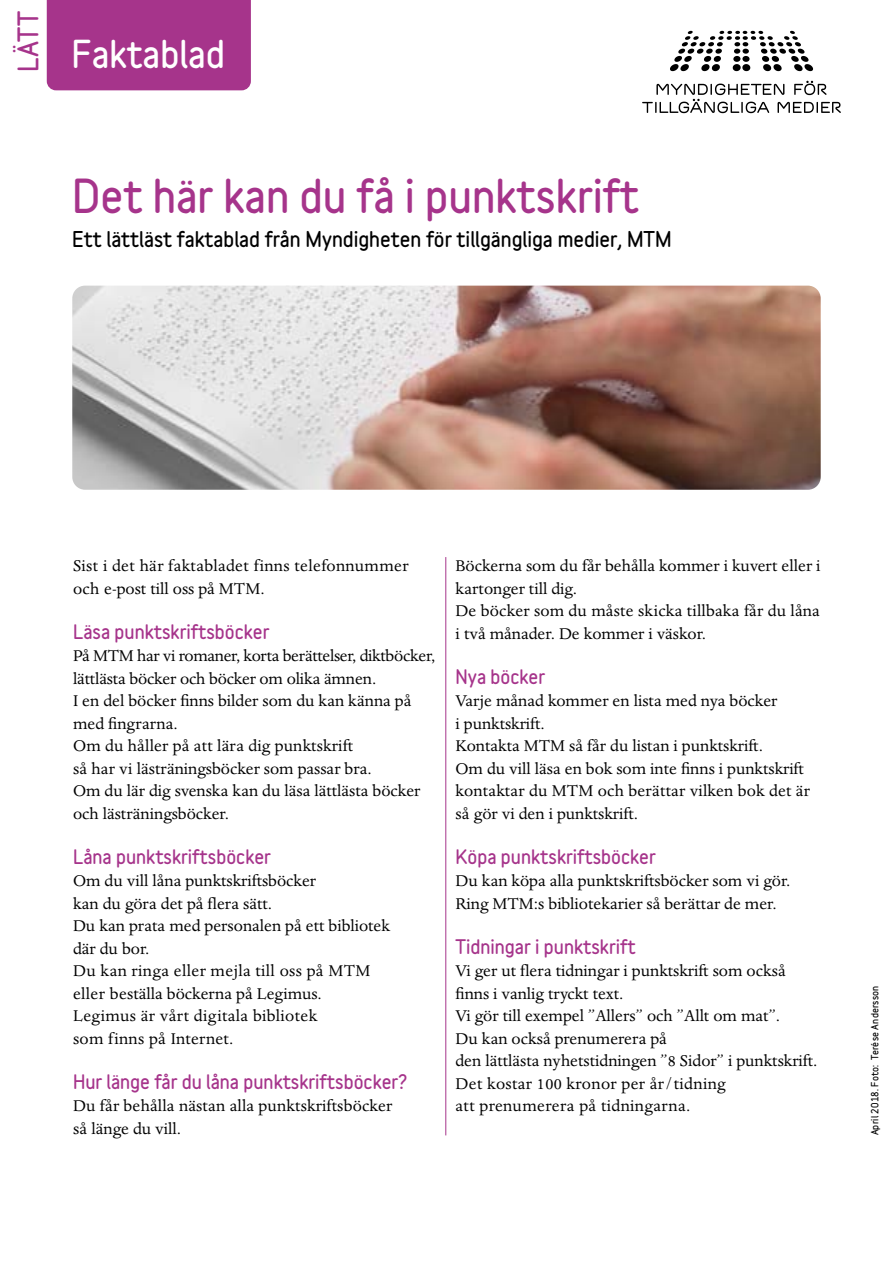
<style>
.page{position:relative;width:893px;height:1263px;background:#fff}
.page>*{position:absolute;margin:0;border:0;box-sizing:border-box;transform-origin:0 0}
.t1{font:900 42px "Variable";color:#a6348b}
.t2{font:900 34.5px "Variable";color:#fff}
.t3{font:900 25.5px "Variable";color:#a6348b}
.t4{font:900 19.5px "Variable";color:#000}
.t5{font:18px/22.5px "Dante MT Std";color:#000}
.t6{font:18px "Dante MT Std";letter-spacing:.02em;color:#000}
.t7{font:900 18px "Variable";color:#a6348b}
.t8{font:900 9px "Variable";letter-spacing:.02em;color:#000}
</style>
<div class="page">
<svg style="left:670px;top:31px;width:143px;height:40px"></svg>
<svg style="left:642px;top:81px;width:199px;height:32px"></svg>
<div style="left:47px;top:0;width:204px;height:90px;background:#a6348b"></div>
<img style="left:72px;top:286px;width:749px;height:204px">
<hr style="left:445px;top:557px;width:1px;height:578px;background:#a6348b">
<p class="t3" style="left:8px;top:72px;width:62px;rotate:-90deg">LÄTT</p>
<p class="t2" style="left:72px;top:27px;width:155px">Faktablad</p>
<h1 class="t1" style="left:72px;top:163px;width:568px">Det här kan du få i punktskrift</h1>
<h2 class="t4" style="left:72px;top:224px;width:601px">Ett lättläst faktablad från Myndigheten för tillgängliga medier, MTM</h2>
<p class="t6" style="left:73px;top:555px;width:337px">Sist i det här faktabladet finns telefonnummer</p>
<p class="t5" style="left:455px;top:555px;width:367px">Böckerna som du får behålla kommer i kuvert eller i</p>
<p class="t5" style="left:73px;top:577px;width:193px">och e-post till oss på MTM.</p>
<p class="t5" style="left:455px;top:577px;width:366px">kartonger till dig.<br>De böcker som du måste skicka tillbaka får du låna</p>
<p class="t7" style="left:73px;top:617px;width:198px">Läsa punktskriftsböcker</p>
<p class="t5" style="left:455px;top:622px;width:252px">i två månader. De kommer i väskor.</p>
<p class="t5" style="left:73px;top:645px;width:364px">På MTM har vi romaner, korta berättelser, diktböcker, lättlästa böcker och böcker om olika ämnen.</p>
<p class="t7" style="left:455px;top:662px;width:91px">Nya böcker</p>
<p class="t5" style="left:73px;top:690px;width:340px">I en del böcker finns bilder som du kan känna på</p>
<p class="t5" style="left:455px;top:690px;width:323px">Varje månad kommer en lista med nya böcker</p>
<p class="t5" style="left:73px;top:712px;width:106px">med fingrarna.</p>
<p class="t5" style="left:455px;top:712px;width:91px">i punktskrift.</p>
<p class="t5" style="left:73px;top:735px;width:282px">Om du håller på att lära dig punktskrift</p>
<p class="t5" style="left:455px;top:735px;width:309px">Kontakta MTM så får du listan i punktskrift.</p>
<p class="t5" style="left:73px;top:757px;width:300px">så har vi lästräningsböcker som passar bra.</p>
<p class="t5" style="left:455px;top:757px;width:350px">Om du vill läsa en bok som inte finns i punktskrift</p>
<p class="t5" style="left:73px;top:780px;width:349px">Om du lär dig svenska kan du läsa lättlästa böcker</p>
<p class="t5" style="left:455px;top:780px;width:356px">kontaktar du MTM och berättar vilken bok det är</p>
<p class="t5" style="left:73px;top:802px;width:158px">och lästräningsböcker.</p>
<p class="t5" style="left:455px;top:802px;width:184px">så gör vi den i punktskrift.</p>
<p class="t7" style="left:73px;top:842px;width:199px">Låna punktskriftsböcker</p>
<p class="t7" style="left:455px;top:842px;width:202px">Köpa punktskriftsböcker</p>
<p class="t5" style="left:73px;top:870px;width:245px">Om du vill låna punktskriftsböcker</p>
<p class="t5" style="left:455px;top:870px;width:336px">Du kan köpa alla punktskriftsböcker som vi gör.</p>
<p class="t5" style="left:73px;top:892px;width:201px">kan du göra det på flera sätt.</p>
<p class="t5" style="left:455px;top:892px;width:323px">Ring MTM:s bibliotekarier så berättar de mer.</p>
<p class="t5" style="left:73px;top:915px;width:318px">Du kan prata med personalen på ett bibliotek där du bor.</p>
<p class="t7" style="left:455px;top:932px;width:182px">Tidningar i punktskrift</p>
<p class="t6" style="left:73px;top:960px;width:299px">Du kan ringa eller mejla till oss på MTM</p>
<p class="t5" style="left:455px;top:960px;width:332px">Vi ger ut flera tidningar i punktskrift som också</p>
<p class="t5" style="left:73px;top:982px;width:250px">eller beställa böckerna på Legimus.</p>
<p class="t5" style="left:455px;top:982px;width:169px">finns i vanlig tryckt text.</p>
<p class="t6" style="left:73px;top:1005px;width:246px">Legimus är vårt digitala bibliotek</p>
<p class="t5" style="left:455px;top:1005px;width:326px">Vi gör till exempel ”Allers” och ”Allt om mat”.</p>
<p class="t6" style="left:73px;top:1028px;width:162px">som finns på Internet.</p>
<p class="t5" style="left:455px;top:1027px;width:363px">Du kan också prenumerera på<br>den lättlästa nyhetstidningen ”8 Sidor” i punktskrift.</p>
<p class="t7" style="left:73px;top:1067px;width:336px">Hur länge får du låna punktskriftsböcker?</p>
<p class="t6" style="left:455px;top:1073px;width:272px">Det kostar 100 kronor per år/tidning</p>
<p class="t5" style="left:73px;top:1095px;width:321px">Du får behålla nästan alla punktskriftsböcker</p>
<p class="t6" style="left:455px;top:1095px;width:237px">att prenumerera på tidningarna.</p>
<p class="t5" style="left:73px;top:1117px;width:110px">så länge du vill.</p>
<p class="t8" style="left:868px;top:1135px;width:151px;rotate:-90deg">April 2018. Foto: Terése Andersson</p>
</div>
